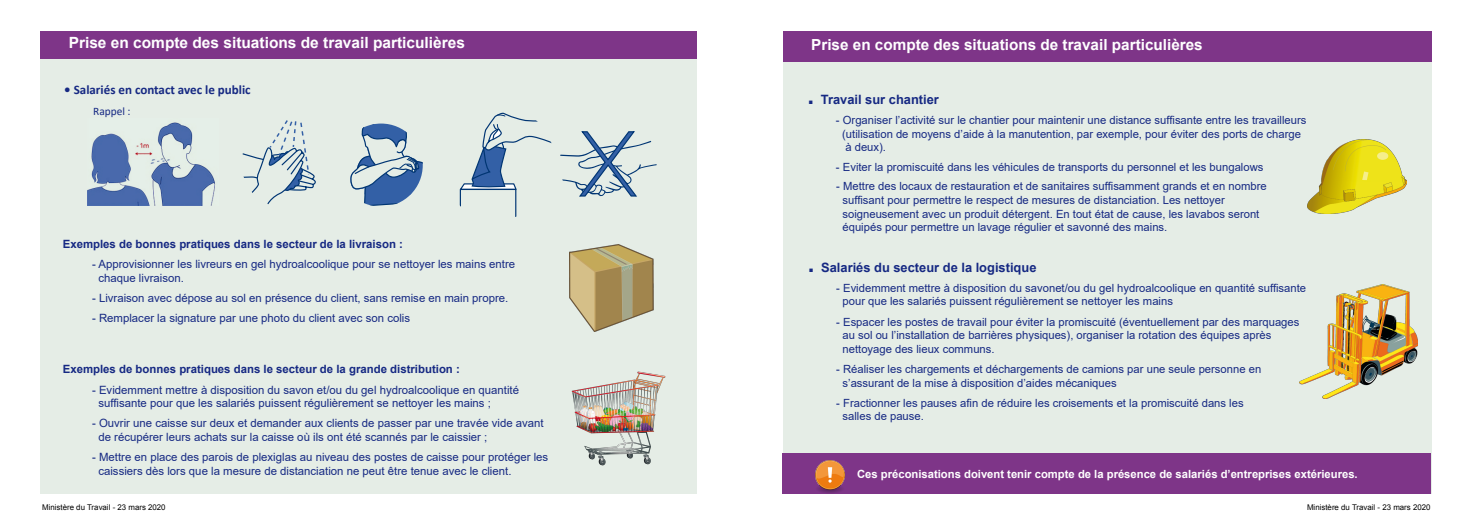
<style>
.page{position:relative;width:1474px;height:521px;background:#fff}
.page>*{position:absolute;margin:0;border:0;box-sizing:border-box;transform-origin:0 0}
.t1{font:700 15.49px "Arial";color:#fff}
.t2{font:700 15.31px "Arial";color:#fff}
.t3{font:700 13.04px "Calibri";color:#162983}
.t4{font:700 12.86px "Arial";color:#162983}
.t5{font:11.38px/13.7px "Arial";color:#162983}
.t6{font:700 11.38px "Arial";color:#162983}
.t7{font:11.38px "Calibri";color:#162983}
.t8{font:11.29px/13.7px "Arial";color:#162983}
.t9{font:700 11.29px "Arial";color:#fff}
.t10{font:7.88px "Arial";color:#000}
.s1{font-size:24.15px}
</style>
<div class="page">
<div style="left:41px;top:32px;width:656px;height:462px;background:#e5ede6"></div>
<div style="left:40px;top:32px;width:656px;height:27px;background:#7e3588"></div>
<img style="left:87px;top:122px;width:129px;height:84px">
<svg style="left:242px;top:120px;width:74px;height:85px"></svg>
<svg style="left:350px;top:124px;width:73px;height:82px"></svg>
<svg style="left:459px;top:112px;width:197px;height:105px"></svg>
<img style="left:571px;top:371px;width:95px;height:95px">
<img style="left:569px;top:244px;width:85px;height:88px">
<div style="left:783px;top:31px;width:648px;height:463px;background:#e5ede6"></div>
<div style="left:782px;top:31px;width:649px;height:30px;background:#7e3588"></div>
<img style="left:1307px;top:140px;width:99px;height:73px">
<img style="left:1299px;top:284px;width:118px;height:115px">
<div style="left:782px;top:453px;width:648px;height:41px;background:#7e3588"></div>
<img style="left:815px;top:460px;width:29px;height:33px">
<p class="t1" style="left:69px;top:32px;width:398px">Prise en compte des situations de travail particulières</p>
<p class="t3" style="left:64px;top:81px;width:188px">• Salariés en contact avec le public</p>
<p class="t7" style="left:93px;top:103px;width:39px">Rappel :</p>
<p class="t6" style="left:63px;top:236px;width:341px">Exemples de bonnes pratiques dans le secteur de la livraison :</p>
<p class="t5" style="left:98px;top:257px;width:418px;text-indent:-6px">- Approvisionner les livreurs en gel hydroalcoolique pour se nettoyer les mains entre chaque livraison.</p>
<p class="t5" style="left:92px;top:291px;width:418px">- Livraison avec dépose au sol en présence du client, sans remise en main propre.</p>
<p class="t5" style="left:92px;top:312px;width:319px">- Remplacer la signature par une photo du client avec son colis</p>
<p class="t6" style="left:63px;top:361px;width:398px">Exemples de bonnes pratiques dans le secteur de la grande distribution :</p>
<p class="t5" style="left:98px;top:383px;width:422px;text-indent:-6px">- Evidemment mettre à disposition du savon et/ou du gel hydroalcoolique en quantité suffisante pour que les salariés puissent régulièrement se nettoyer les mains ;</p>
<p class="t5" style="left:98px;top:416px;width:447px;text-indent:-6px">- Ouvrir une caisse sur deux et demander aux clients de passer par une travée vide avant de récupérer leurs achats sur la caisse où ils ont été scannés par le caissier ;</p>
<p class="t5" style="left:98px;top:450px;width:451px;text-indent:-6px">- Mettre en place des parois de plexiglas au niveau des postes de caisse pour protéger les caissiers dès lors que la mesure de distanciation ne peut être tenue avec le client.</p>
<p class="t2" style="left:811px;top:34px;width:393px">Prise en compte des situations de travail particulières</p>
<p class="t4" style="left:807px;top:90px;width:133px"><span class="s1">.</span> Travail sur chantier</p>
<p class="t8" style="left:842px;top:113px;width:465px;text-indent:-6px">- Organiser l’activité sur le chantier pour maintenir une distance suffisante entre les travailleurs (utilisation de moyens d’aide à la manutention, par exemple, pour éviter des ports de charge à deux).</p>
<p class="t8" style="left:836px;top:160px;width:429px">- Eviter la promiscuité dans les véhicules de transports du personnel et les bungalows</p>
<p class="t8" style="left:842px;top:180px;width:425px;text-indent:-6px">- Mettre des locaux de restauration et de sanitaires suffisamment grands et en nombre suffisant pour permettre le respect de mesures de distanciation. Les nettoyer soigneusement avec un produit détergent. En tout état de cause, les lavabos seront équipés pour permettre un lavage régulier et savonné des mains.</p>
<p class="t4" style="left:807px;top:258px;width:230px"><span class="s1">.</span> Salariés du secteur de la logistique</p>
<p class="t8" style="left:842px;top:281px;width:465px;text-indent:-6px">- Evidemment mettre à disposition du savonet/ou du gel hydroalcoolique en quantité suffisante pour que les salariés puissent régulièrement se nettoyer les mains</p>
<p class="t8" style="left:842px;top:315px;width:458px;text-indent:-6px">- Espacer les postes de travail pour éviter la promiscuité (éventuellement par des marquages au sol ou l’installation de barrières physiques), organiser la rotation des équipes après nettoyage des lieux communs.</p>
<p class="t8" style="left:842px;top:362px;width:420px;text-indent:-6px">- Réaliser les chargements et déchargements de camions par une seule personne en s’assurant de la mise à disposition d’aides mécaniques</p>
<p class="t8" style="left:842px;top:396px;width:402px;text-indent:-6px">- Fractionner les pauses afin de réduire les croisements et la promiscuité dans les salles de pause.</p>
<p class="t9" style="left:857px;top:466px;width:502px">Ces préconisations doivent tenir compte de la présence de salariés d’entreprises extérieures.</p>
<p class="t10" style="left:42px;top:502px;width:125px">Ministère du Travail - 23 mars 2020</p>
<p class="t10" style="left:1306px;top:502px;width:125px">Ministère du Travail - 23 mars 2020</p>
</div>
